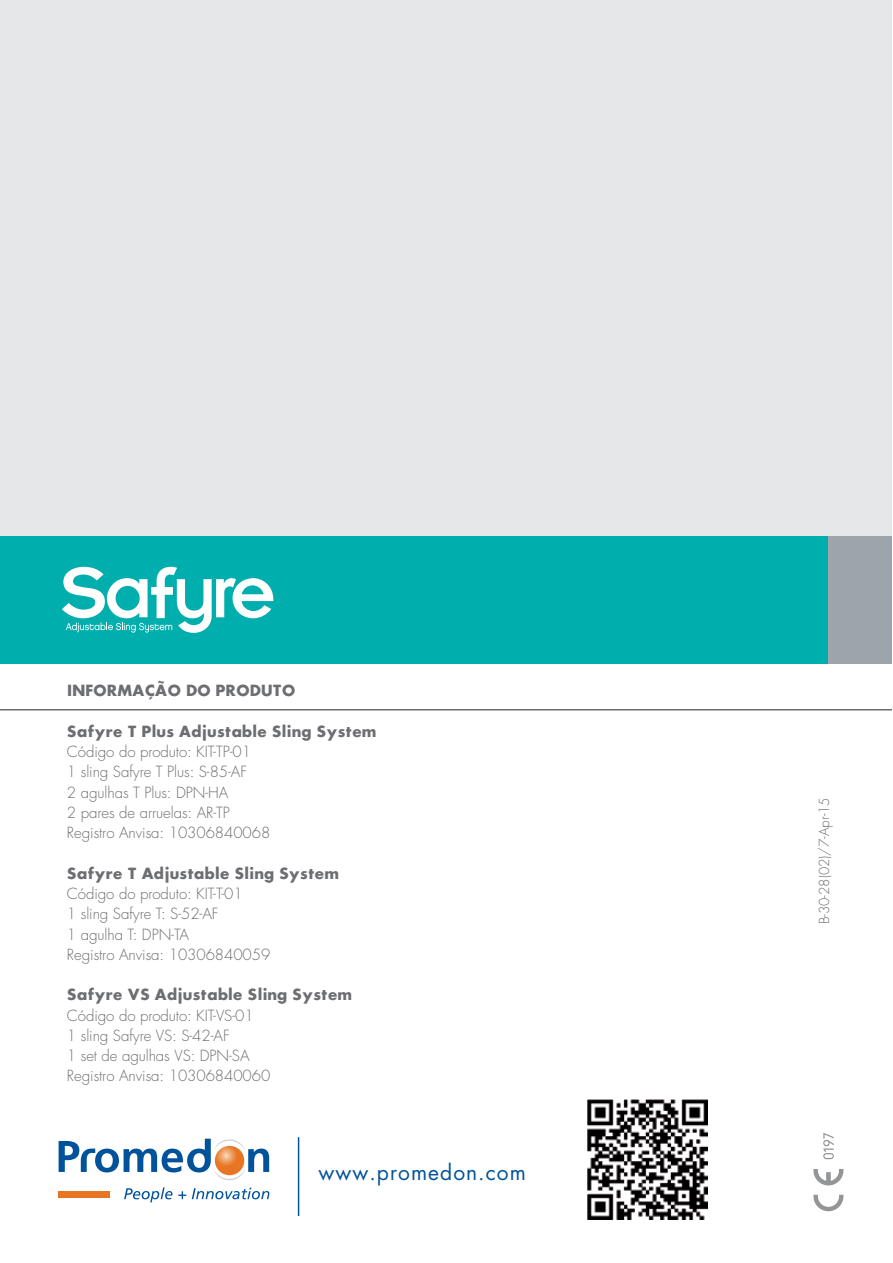
<style>
.page{position:relative;width:893px;height:1263px;background:#fff}
.page>*{position:absolute;margin:0;border:0;box-sizing:border-box;transform-origin:0 0}
.t1{font:21px "Futura";letter-spacing:.05em;color:#00539b}
.t2{font:300 15px/20.2px "Futura";letter-spacing:-.005em;color:#6d6e71}
.t3{font:700 15px "Futura";letter-spacing:-.005em;color:#6d6e71}
.t4{font:300 13.5px "Futura";letter-spacing:-.005em;color:#6d6e71}
</style>
<div class="page">
<div style="left:0;top:0;width:892px;height:559px;background:#e6e7e8"></div>
<div style="left:0;top:536px;width:892px;height:128px;background:#00afad"></div>
<hr style="left:0;top:709px;width:892px;height:1px;background:#6d6e71">
<div style="left:828px;top:536px;width:64px;height:128px;background:#9da5ab"></div>
<svg style="left:62px;top:567px;width:211px;height:66px"></svg>
<svg style="left:813px;top:1195px;width:30px;height:16px"></svg>
<svg style="left:813px;top:1169px;width:30px;height:16px"></svg>
<svg style="left:823px;top:1133px;width:11px;height:26px"></svg>
<hr style="left:298px;top:1137px;width:1px;height:79px;background:#00539b">
<svg style="left:59px;top:1138px;width:210px;height:64px"></svg>
<div style="left:58px;top:1192px;width:52px;height:6px;background:#e87524"></div>
<img style="left:588px;top:1100px;width:119px;height:119px">
<p class="t3" style="left:67px;top:680px;width:230px">INFORMAÇÃO DO PRODUTO</p>
<p class="t3" style="left:67px;top:721px;width:311px">Safyre T Plus Adjustable Sling System</p>
<p class="t2" style="left:67px;top:742px;width:205px">Código do produto: KIT-TP-01<br>1 sling Safyre T Plus: S-85-AF<br>2 agulhas T Plus: DPN-HA<br>2 pares de arruelas: AR-TP<br>Registro Anvisa: 10306840068</p>
<p class="t3" style="left:67px;top:863px;width:273px">Safyre T Adjustable Sling System</p>
<p class="t2" style="left:67px;top:884px;width:205px">Código do produto: KIT-T-01<br>1 sling Safyre T: S-52-AF<br>1 agulha T: DPN-TA<br>Registro Anvisa: 10306840059</p>
<p class="t3" style="left:67px;top:984px;width:287px">Safyre VS Adjustable Sling System</p>
<p class="t2" style="left:67px;top:1005px;width:205px">Código do produto: KIT-VS-01<br>1 sling Safyre VS: S-42-AF<br>1 set de agulhas VS: DPN-SA<br>Registro Anvisa: 10306840060</p>
<h1 class="t1" style="left:318px;top:1159px;width:209px">www.promedon.com</h1>
<p class="t4" style="left:816px;top:924px;width:129px;rotate:-90deg">B-30-28(02)/7-Apr-15</p>
</div>
